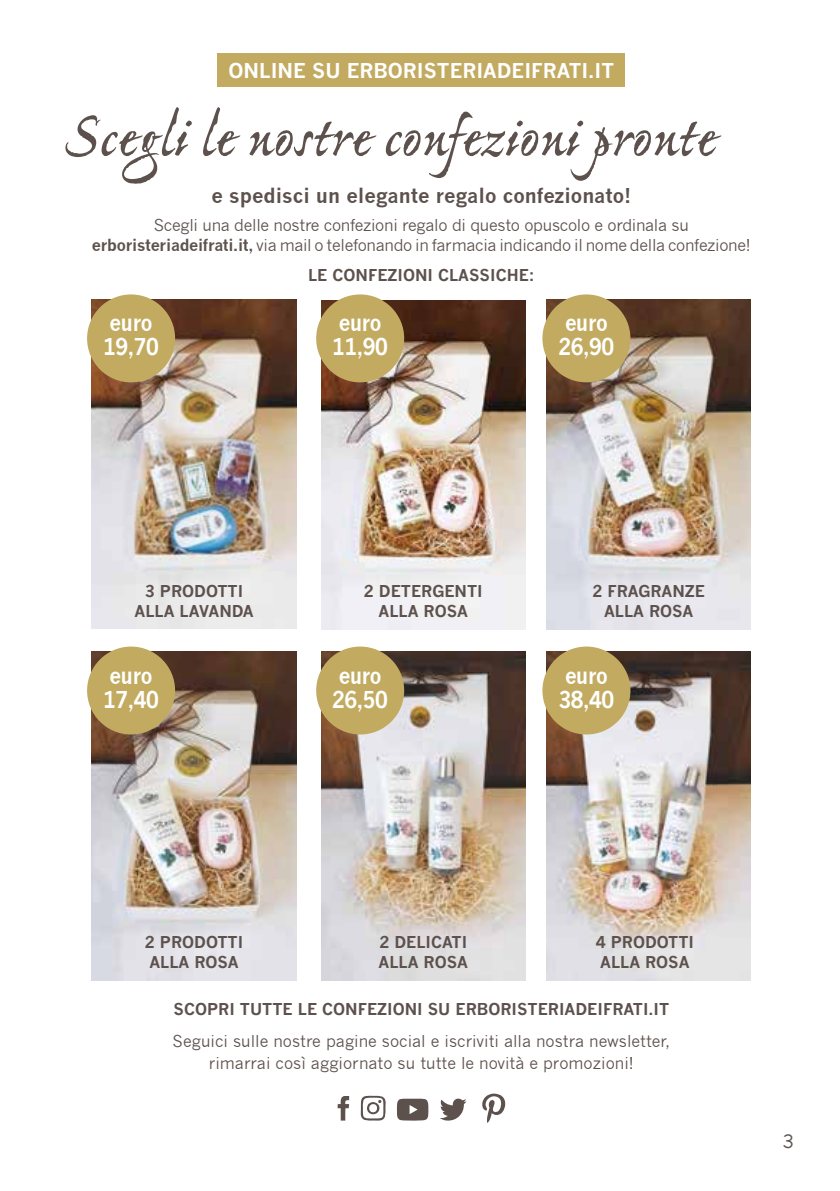
<style>
.page{position:relative;width:840px;height:1191px;background:#fff}
.page>*{position:absolute;margin:0;border:0;box-sizing:border-box;transform-origin:0 0}
.t1{font:700 64px "Ex Ponto Pro";letter-spacing:-.01em;color:#5d514d}
.t2{font:700 22.6px/24px "News Gothic";letter-spacing:-.02em;color:#fff;scale:.9 1}
.t3{font:700 20px "News Gothic";color:#5d514d}
.t4{font:700 20px "News Gothic";color:#fff}
.t5{font:18px "News Gothic";color:#5d514d}
.t6{font:700 16px/20px "News Gothic";color:#5d514d;text-align:center}
.t7{font:16px/20px "News Gothic";letter-spacing:-.02em;color:#5d514d;text-align:center}
.t8{font:16px/22px "News Gothic";color:#5d514d;text-align:center}
.s1{font-weight:700}
</style>
<div class="page">
<div style="left:217px;top:53px;width:408px;height:33px;background:#c2ab61"></div>
<img style="left:92px;top:651px;width:204px;height:329px">
<img style="left:321px;top:651px;width:204px;height:329px">
<img style="left:92px;top:300px;width:204px;height:328px">
<img style="left:321px;top:300px;width:204px;height:329px">
<img style="left:546px;top:300px;width:204px;height:329px">
<img style="left:546px;top:651px;width:204px;height:329px">
<svg style="left:337px;top:1096px;width:12px;height:24px"></svg>
<svg style="left:440px;top:1098px;width:26px;height:22px"></svg>
<svg style="left:360px;top:1095px;width:26px;height:26px"></svg>
<svg style="left:482px;top:1093px;width:23px;height:30px"></svg>
<svg style="left:397px;top:1098px;width:31px;height:22px"></svg>
<div style="left:87px;top:294px;width:88px;height:88px;background:#c2ab61;border-radius:50%"></div>
<div style="left:316px;top:294px;width:88px;height:88px;background:#c2ab61;border-radius:50%"></div>
<div style="left:542px;top:294px;width:88px;height:88px;background:#c2ab61;border-radius:50%"></div>
<div style="left:87px;top:646px;width:88px;height:88px;background:#c2ab61;border-radius:50%"></div>
<div style="left:316px;top:646px;width:88px;height:88px;background:#c2ab61;border-radius:50%"></div>
<div style="left:542px;top:646px;width:88px;height:88px;background:#c2ab61;border-radius:50%"></div>
<p class="t4" style="left:228px;top:59px;width:387px">ONLINE SU ERBORISTERIADEIFRATI.IT</p>
<h1 class="t1" style="left:65px;top:97px;width:652px">Scegli le nostre confezioni pronte</h1>
<p class="t3" style="left:211px;top:183px;width:421px">e spedisci un elegante regalo confezionato!</p>
<p class="t7" style="left:92px;top:215px;width:660px">Scegli una delle nostre confezioni regalo di questo opuscolo e ordinala su <span class="s1">erboristeriadeifrati.it,</span> via mail o telefonando in farmacia indicando il nome della confezione!</p>
<p class="t6" style="left:308px;top:264px;width:228px">LE CONFEZIONI CLASSICHE:</p>
<h2 class="t2" style="left:103px;top:311px;width:63px">euro<br>19,70</h2>
<h2 class="t2" style="left:332px;top:311px;width:63px">euro<br>11,90</h2>
<h2 class="t2" style="left:558px;top:311px;width:63px">euro<br>26,90</h2>
<p class="t6" style="left:134px;top:581px;width:120px">3 PRODOTTI<br>ALLA LAVANDA</p>
<p class="t6" style="left:592px;top:581px;width:114px">2 FRAGRANZE<br>ALLA ROSA</p>
<p class="t6" style="left:363px;top:581px;width:120px">2 DETERGENTI<br>ALLA ROSA</p>
<h2 class="t2" style="left:103px;top:663px;width:63px">euro<br>17,40</h2>
<h2 class="t2" style="left:332px;top:663px;width:63px">euro<br>26,50</h2>
<h2 class="t2" style="left:558px;top:663px;width:63px">euro<br>38,40</h2>
<p class="t6" style="left:145px;top:932px;width:100px;text-align:left">2 PRODOTTI<br>ALLA ROSA</p>
<p class="t6" style="left:378px;top:932px;width:91px;text-align:left">2 DELICATI<br>ALLA ROSA</p>
<p class="t6" style="left:595px;top:932px;width:100px;text-align:left">4 PRODOTTI<br>ALLA ROSA</p>
<p class="t6" style="left:173px;top:999px;width:497px">SCOPRI TUTTE LE CONFEZIONI SU ERBORISTERIADEIFRATI.IT</p>
<p class="t8" style="left:172px;top:1030px;width:498px">Seguici sulle nostre pagine social e iscriviti alla nostra newsletter, rimarrai così aggiornato su tutte le novità e promozioni!</p>
<p class="t5" style="left:782px;top:1130px;width:13px">3</p>
</div>
